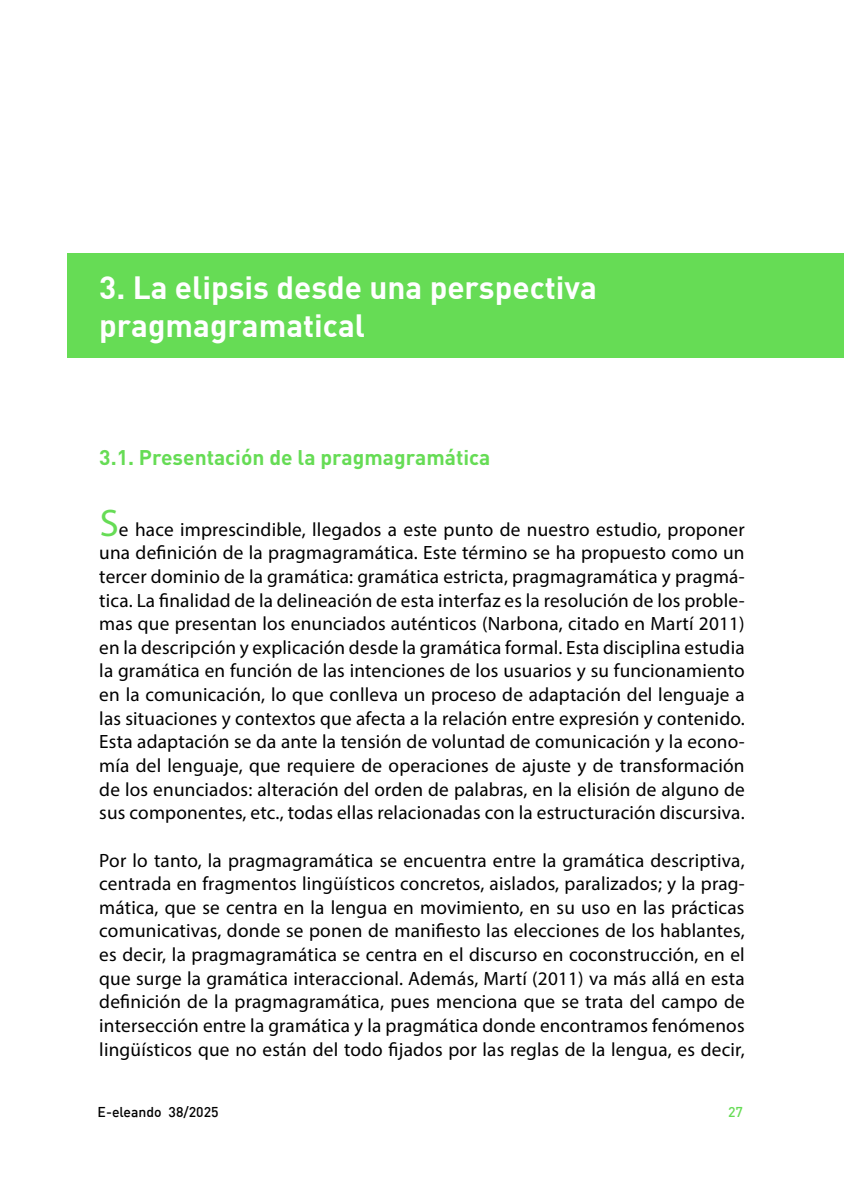
<style>
.page{position:relative;width:844px;height:1191px;background:#fff}
.page>*{position:absolute;margin:0;border:0;box-sizing:border-box;transform-origin:0 0}
.t1{font:31.5px/37.8px "DIN Bold";color:#fff}
.t2{font:700 21px "DIN Pro";color:#66dc55}
.t3{font:19.25px/23.6px "Myriad Pro";letter-spacing:.01em;color:#000;text-align:justify}
.t4{font:500 14px "DIN";color:#000}
.t5{font:500 14px "DIN";color:#66dc55}
.s1{font-size:38.5px;color:#66dc55}
</style>
<div class="page">
<div style="left:67px;top:253px;width:776px;height:104px;background:#66dc55"></div>
<h1 class="t1" style="left:99px;top:268px;width:499px">3. La elipsis desde una perspectiva pragmagramatical</h1>
<p class="t2" style="left:99px;top:440px;width:392px">3.1. Presentación de la pragmagramática</p>
<p class="t3" style="left:99px;top:517px;width:646px"><span class="s1">S</span>e hace imprescindible, llegados a este punto de nuestro estudio, proponer una definición de la pragmagramática. Este término se ha propuesto como un tercer dominio de la gramática: gramática estricta, pragmagramática y pragmá&shy;tica. La finalidad de la delineación de esta interfaz es la resolución de los proble&shy;mas que presentan los enunciados auténticos (Narbona, citado en Martí 2011) en la descripción y explicación desde la gramática formal. Esta disciplina estudia la gramática en función de las intenciones de los usuarios y su funcionamiento en la comunicación, lo que conlleva un proceso de adaptación del lenguaje a las situaciones y contextos que afecta a la relación entre expresión y contenido.<br>Esta adaptación se da ante la tensión de voluntad de comunicación y la econo&shy;mía del lenguaje, que requiere de operaciones de ajuste y de transformación de los enunciados: alteración del orden de palabras, en la elisión de alguno de sus componentes, etc., todas ellas relacionadas con la estructuración discursiva.</p>
<p class="t3" style="left:99px;top:848px;width:646px">Por lo tanto, la pragmagramática se encuentra entre la gramática descriptiva, centrada en fragmentos lingüísticos concretos, aislados, paralizados; y la prag&shy;mática, que se centra en la lengua en movimiento, en su uso en las prácticas comunicativas, donde se ponen de manifiesto las elecciones de los hablantes, es decir, la pragmagramática se centra en el discurso en coconstrucción, en el que surge la gramática interaccional. Además, Martí (2011) va más allá en esta definición de la pragmagramática, pues menciona que se trata del campo de intersección entre la gramática y la pragmática donde encontramos fenómenos lingüísticos que no están del todo fijados por las reglas de la lengua, es decir,</p>
<p class="t4" style="left:98px;top:1103px;width:122px">E-eleando 38/2025</p>
<p class="t5" style="left:728px;top:1103px;width:16px">27</p>
</div>
